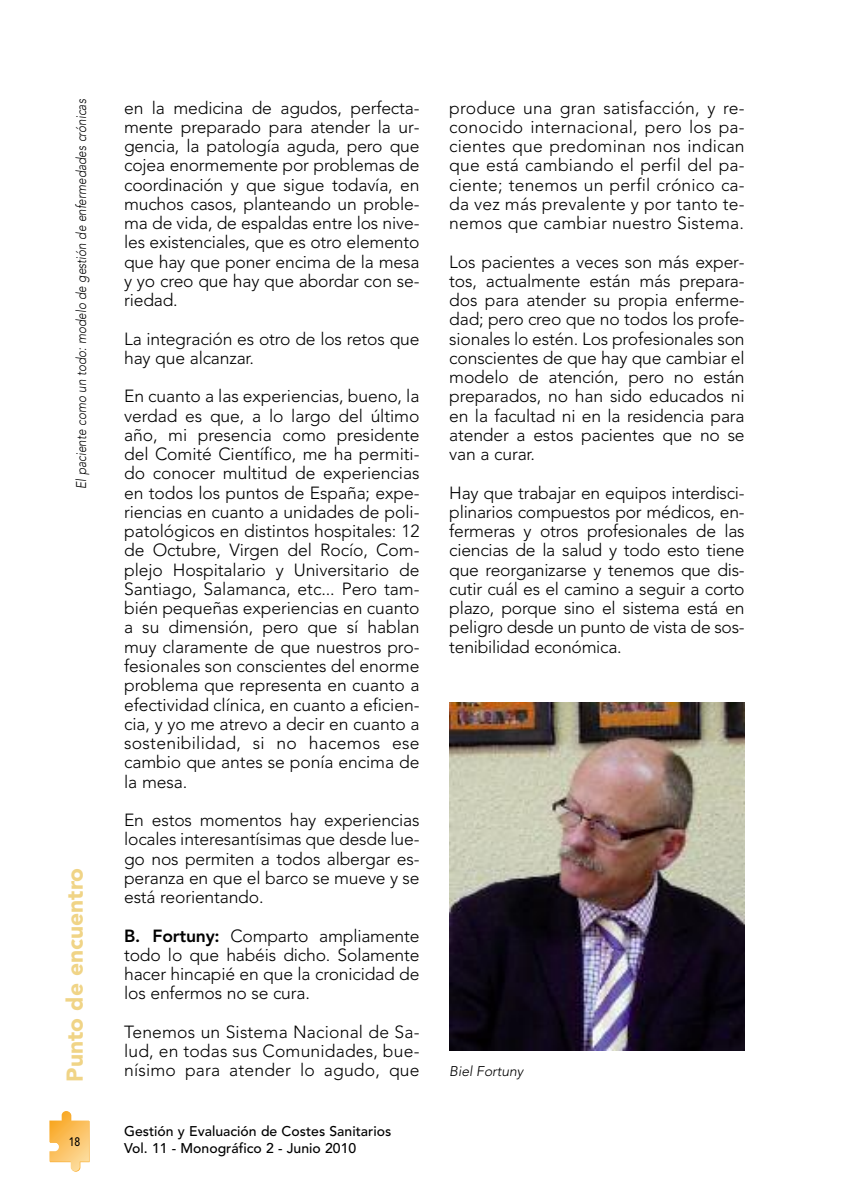
<style>
.page{position:relative;width:844px;height:1191px;background:#fff}
.page>*{position:absolute;margin:0;border:0;box-sizing:border-box;transform-origin:0 0}
.t1{font:900 22.75px "Avenir";color:#f0d486}
.t2{font:300 17.5px/19.2px "Avenir";letter-spacing:-.01em;color:#000;text-align:justify}
.t3{font:500 14px/17.5px "Avenir";color:#000}
.t4{font:italic 300 14px "Avenir";color:#000;scale:.85 1}
.t5{font:italic 300 14px "Avenir";color:#000}
.t6{font:500 12.25px "Avenir";color:#000;scale:.85 1}
.s1{font-weight:800}
</style>
<div class="page">
<svg style="left:50px;top:1111px;width:39px;height:60px"></svg>
<img style="left:449px;top:702px;width:295px;height:348px">
<p class="t4" style="left:76px;top:489px;width:460px;rotate:-90deg">El paciente como un todo: modelo de gestión de enfermedades crónicas</p>
<h1 class="t1" style="left:66px;top:1081px;width:216px;rotate:-90deg">Punto de encuentro</h1>
<p class="t6" style="left:69px;top:1136px;width:15px">18</p>
<p class="t2" style="left:124px;top:99px;width:297px">en la medicina de agudos, perfecta&shy;mente preparado para atender la ur&shy;gencia, la patología aguda, pero que cojea enormemente por problemas de coordinación y que sigue todavía, en muchos casos, planteando un proble&shy;ma de vida, de espaldas entre los nive&shy;les existenciales, que es otro elemento que hay que poner encima de la mesa y yo creo que hay que abordar con se&shy;riedad.</p>
<p class="t2" style="left:124px;top:330px;width:297px">La integración es otro de los retos que hay que alcanzar.</p>
<p class="t2" style="left:124px;top:388px;width:297px">En cuanto a las experiencias, bueno, la verdad es que, a lo largo del último año, mi presencia como presidente del Comité Científico, me ha permiti&shy;do conocer multitud de experiencias en todos los puntos de España; expe&shy;riencias en cuanto a unidades de poli&shy;patológicos en distintos hospitales: 12 de Octubre, Virgen del Rocío, Com&shy;plejo Hospitalario y Universitario de Santiago, Salamanca, etc... Pero tam&shy;bién pequeñas experiencias en cuanto a su dimensión, pero que sí hablan muy claramente de que nuestros pro&shy;fesionales son conscientes del enorme problema que representa en cuanto a efectividad clínica, en cuanto a eficien&shy;cia, y yo me atrevo a decir en cuanto a sostenibilidad, si no hacemos ese cambio que antes se ponía encima de la mesa.</p>
<p class="t2" style="left:124px;top:812px;width:297px">En estos momentos hay experiencias locales interesantísimas que desde lue&shy;go nos permiten a todos albergar es&shy;peranza en que el barco se mueve y se está reorientando.</p>
<p class="t2" style="left:124px;top:927px;width:297px"><span class="s1">B. Fortuny:</span> Comparto ampliamente todo lo que habéis dicho. Solamente hacer hincapié en que la cronicidad de los enfermos no se cura.</p>
<p class="t2" style="left:124px;top:1023px;width:297px">Tenemos un Sistema Nacional de Sa&shy;lud, en todas sus Comunidades, bue&shy;nísimo para atender lo agudo, que</p>
<p class="t3" style="left:124px;top:1123px;width:268px">Gestión y Evaluación de Costes Sanitarios<br>Vol. 11 - Monográfico 2 - Junio 2010</p>
<p class="t2" style="left:449px;top:99px;width:297px">produce una gran satisfacción, y re&shy;conocido internacional, pero los pa&shy;cientes que predominan nos indican que está cambiando el perfil del pa&shy;ciente; tenemos un perfil crónico ca&shy;da vez más prevalente y por tanto te&shy;nemos que cambiar nuestro Sistema.</p>
<p class="t2" style="left:449px;top:253px;width:297px">Los pacientes a veces son más exper&shy;tos, actualmente están más prepara&shy;dos para atender su propia enferme&shy;dad; pero creo que no todos los profe&shy;sionales lo estén. Los profesionales son conscientes de que hay que cambiar el modelo de atención, pero no están preparados, no han sido educados ni en la facultad ni en la residencia para atender a estos pacientes que no se van a curar.</p>
<p class="t2" style="left:449px;top:484px;width:297px">Hay que trabajar en equipos interdisci&shy;plinarios compuestos por médicos, en&shy;fermeras y otros profesionales de las ciencias de la salud y todo esto tiene que reorganizarse y tenemos que dis&shy;cutir cuál es el camino a seguir a corto plazo, porque sino el sistema está en peligro desde un punto de vista de sos&shy;tenibilidad económica.</p>
<p class="t5" style="left:449px;top:1065px;width:75px">Biel Fortuny</p>
</div>
